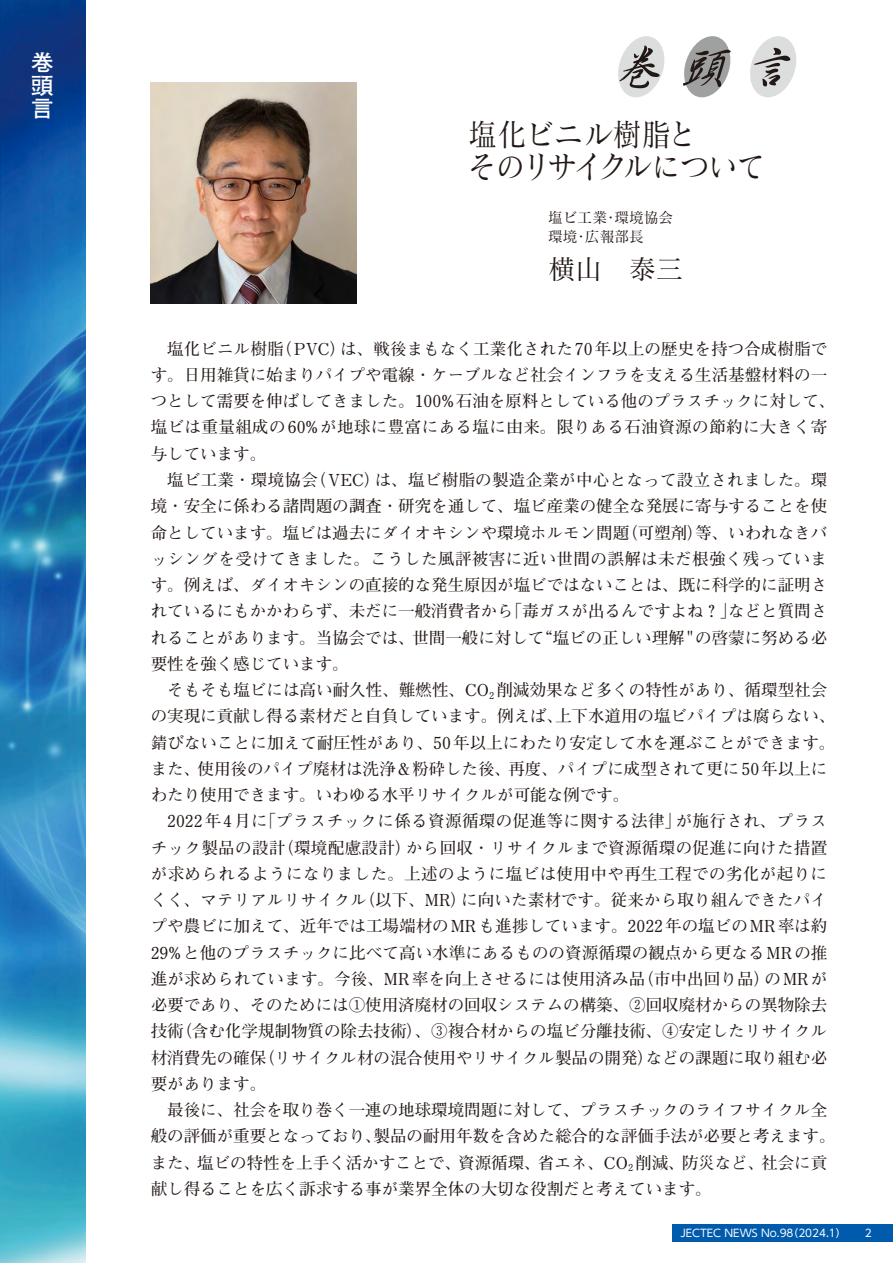
<style>
.page{position:relative;width:893px;height:1263px;background:#fff}
.page>*{position:absolute;margin:0;border:0;box-sizing:border-box;transform-origin:0 0}
.t1{font:31.35px/31.5px "Matisse Pro M";letter-spacing:-.015em;color:#221815;scale:.91 1}
.t2{font:27px "Matisse Pro M";color:#221815}
.t3{font:700 22.5px/23.1px "Futo Go B101 Pr 6 N";color:#fff;text-align:justify}
.t4{font:700 16.5px/26.2px "Futo Min A101 Pro";color:#221815}
.t5{font:15px/19.2px "Matisse Pro M";color:#221815}
.t6{font:10.5px "UD Shin Go Pro";color:#fff}
</style>
<div class="page">
<div style="left:672px;top:1225px;width:221px;height:17px;background:#005bac"></div>
<img style="left:0;top:0;width:85px;height:1263px">
<svg style="left:618px;top:36px;width:47px;height:61px"></svg>
<svg style="left:683px;top:36px;width:48px;height:61px"></svg>
<svg style="left:750px;top:36px;width:47px;height:61px"></svg>
<img style="left:151px;top:82px;width:206px;height:221px">
<h3 class="t3" style="left:31px;top:50px;width:24px">巻頭言</h3>
<h1 class="t1" style="left:468px;top:118px;width:328px">塩化ビニル樹脂と<br>そのリサイクルについて</h1>
<p class="t5" style="left:548px;top:207px;width:126px">塩ビ工業・環境協会環境・広報部長　</p>
<h2 class="t2" style="left:548px;top:252px;width:136px">横山　泰三</h2>
<p class="t4" style="left:151px;top:333px;width:686px;text-indent:16px">塩化ビニル樹脂（PVC）は、戦後まもなく工業化された70年以上の歴史を持つ合成樹脂です。日用雑貨に始まりパイプや電線・ケーブルなど社会インフラを支える生活基盤材料の一つとして需要を伸ばしてきました。100%石油を原料としている他のプラスチックに対して、塩ビは重量組成の60%が地球に豊富にある塩に由来。限りある石油資源の節約に大きく寄与しています。</p>
<p class="t4" style="left:151px;top:465px;width:678px;text-align:justify;text-indent:16px">塩ビ工業・環境協会（VEC）は、塩ビ樹脂の製造企業が中心となって設立されました。環境・安全に係わる諸問題の調査・研究を通して、塩ビ産業の健全な発展に寄与することを使命としています。塩ビは過去にダイオキシンや環境ホルモン問題（可塑剤）等、いわれなきバッシングを受けてきました。こうした風評被害に近い世間の誤解は未だ根強く残っています。例えば、ダイオキシンの直接的な発生原因が塩ビではないことは、既に科学的に証明されているにもかかわらず、未だに一般消費者から「毒ガスが出るんですよね？」などと質問されることがあります。当協会では、世間一般に対して“塩ビの正しい理解"の啓蒙に努める必要性を強く感じています。</p>
<p class="t4" style="left:151px;top:675px;width:686px;text-indent:16px">そもそも塩ビには高い耐久性、難燃性、CO<sub>2</sub> 削減効果など多くの特性があり、循環型社会の実現に貢献し得る素材だと自負しています。例えば、上下水道用の塩ビパイプは腐らない、錆びないことに加えて耐圧性があり、50年以上にわたり安定して水を運ぶことができます。また、使用後のパイプ廃材は洗浄&amp;粉砕した後、再度、パイプに成型されて更に50年以上にわたり使用できます。いわゆる水平リサイクルが可能な例です。</p>
<p class="t4" style="left:151px;top:806px;width:678px;text-align:justify;text-indent:16px">2022年4月に「プラスチックに係る資源循環の促進等に関する法律」が施行され、プラスチック製品の設計（環境配慮設計）から回収・リサイクルまで資源循環の促進に向けた措置が求められるようになりました。上述のように塩ビは使用中や再生工程での劣化が起りにくく、マテリアルリサイクル（以下、MR）に向いた素材です。従来から取り組んできたパイプや農ビに加えて、近年では工場端材のMRも進捗しています。2022年の塩ビのMR率は約29%と他のプラスチックに比べて高い水準にあるものの資源循環の観点から更なるMRの推進が求められています。今後、MR率を向上させるには使用済み品（市中出回り品）のMRが必要であり、そのためには①使用済廃材の回収システムの構築、②回収廃材からの異物除去技術（含む化学規制物質の除去技術）、③複合材からの塩ビ分離技術、④安定したリサイクル材消費先の確保（リサイクル材の混合使用やリサイクル製品の開発）などの課題に取り組む必要があります。</p>
<p class="t4" style="left:151px;top:1095px;width:686px;text-indent:16px">最後に、社会を取り巻く一連の地球環境問題に対して、プラスチックのライフサイクル全般の評価が重要となっており、製品の耐用年数を含めた総合的な評価手法が必要と考えます。また、塩ビの特性を上手く活かすことで、資源循環、省エネ、CO<sub>2</sub> 削減、防災など、社会に貢献し得ることを広く訴求する事が業界全体の大切な役割だと考えています。</p>
<p class="t6" style="left:680px;top:1225px;width:167px">JECTEC NEWS No.98（2024.1）</p>
<p class="t6" style="left:865px;top:1225px;width:8px">2</p>
</div>
